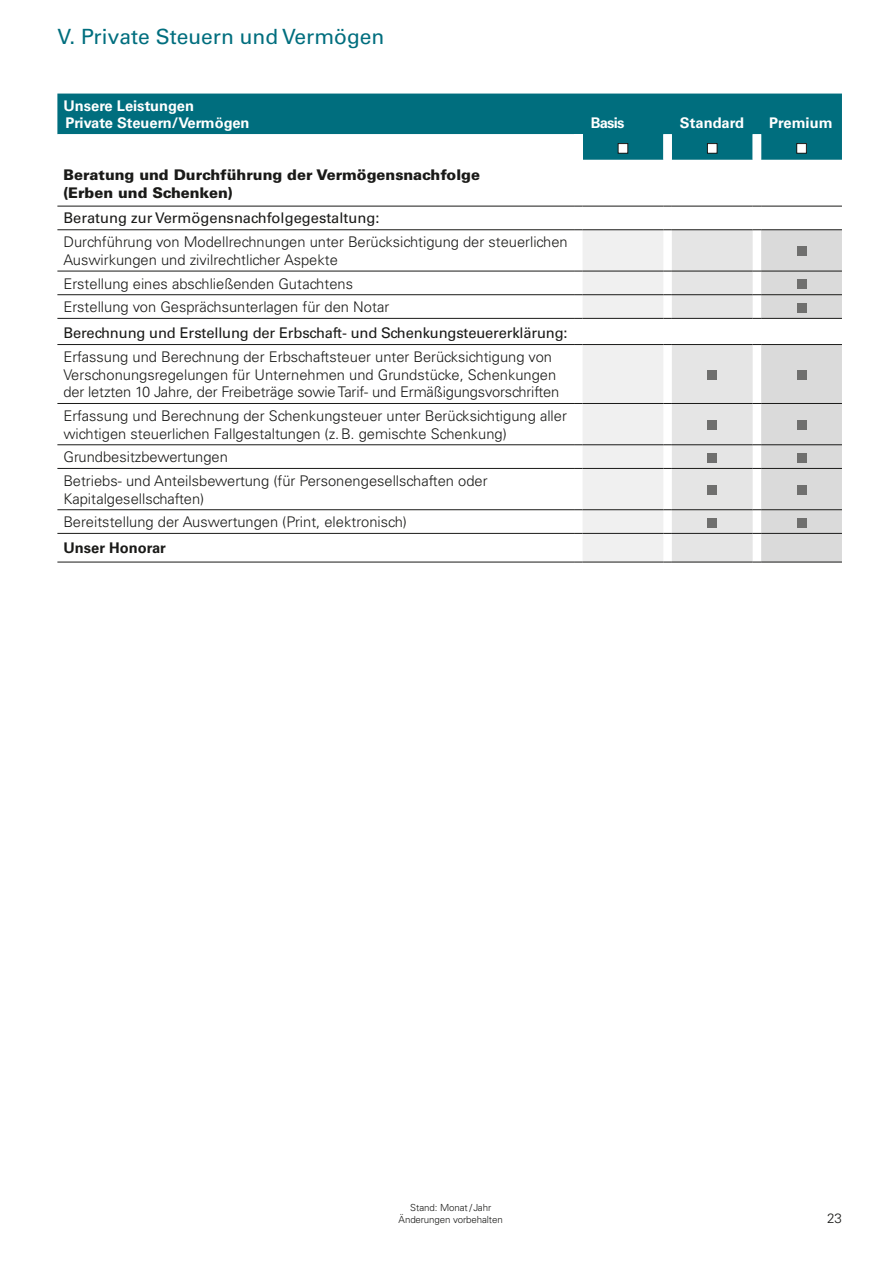
<style>
.page{position:relative;width:893px;height:1263px;background:#fff}
.page>*{position:absolute;margin:0;border:0;box-sizing:border-box;transform-origin:0 0}
.t1{font:21px "Univers";color:#006e7e}
.t2{font:300 14.7px/17.7px "Univers";color:#1a1a18}
.t3{font:14.7px "Univers";letter-spacing:-.01em;color:#1a1a18}
.t4{font:900 14.7px/17.7px "Univers";color:#1a1a18}
.t5{font:700 14.7px/17.7px "Univers";color:#fff}
.t6{font:700 14.7px "Univers";color:#1a1a18}
.t7{font:300 13.5px "Univers";color:#1a1a18}
.t8{font:300 9.75px/11.7px "Univers";letter-spacing:-.01em;color:#1a1a18;text-align:center}
</style>
<div class="page">
<div style="left:57px;top:94px;width:785px;height:66px;background:#006e7e"></div>
<svg style="left:57px;top:134px;width:704px;height:26px"></svg>
<div style="left:574px;top:134px;width:9px;height:26px;background:#fff"></div>
<hr style="left:583px;top:206px;width:80px;height:1px;background:#1a1a18">
<hr style="left:672px;top:206px;width:81px;height:1px;background:#1a1a18">
<hr style="left:761px;top:206px;width:81px;height:1px;background:#1a1a18">
<hr style="left:57px;top:206px;width:517px;height:1px;background:#1a1a18">
<hr style="left:57px;top:229px;width:517px;height:1px;background:#1a1a18">
<hr style="left:57px;top:271px;width:517px;height:1px;background:#1a1a18">
<hr style="left:57px;top:294px;width:517px;height:1px;background:#1a1a18">
<hr style="left:57px;top:318px;width:517px;height:1px;background:#1a1a18">
<hr style="left:57px;top:344px;width:517px;height:1px;background:#1a1a18">
<hr style="left:57px;top:403px;width:517px;height:1px;background:#1a1a18">
<hr style="left:57px;top:444px;width:517px;height:1px;background:#1a1a18">
<hr style="left:57px;top:468px;width:517px;height:1px;background:#1a1a18">
<hr style="left:57px;top:509px;width:517px;height:1px;background:#1a1a18">
<hr style="left:57px;top:533px;width:517px;height:1px;background:#1a1a18">
<hr style="left:57px;top:562px;width:517px;height:1px;background:#1a1a18">
<svg style="left:574px;top:229px;width:268px;height:334px"></svg>
<div style="left:618px;top:144px;width:10px;height:9px;background:#fff"></div>
<div style="left:618px;top:143px;width:10px;height:11px;border:1px solid #1a1a18"></div>
<div style="left:707px;top:144px;width:10px;height:9px;background:#fff"></div>
<div style="left:707px;top:143px;width:11px;height:11px;border:1px solid #1a1a18"></div>
<div style="left:797px;top:144px;width:9px;height:9px;background:#fff"></div>
<div style="left:796px;top:143px;width:11px;height:11px;border:1px solid #1a1a18"></div>
<div style="left:797px;top:247px;width:9px;height:9px;background:#6f6f6e"></div>
<div style="left:797px;top:279px;width:9px;height:10px;background:#6f6f6e"></div>
<div style="left:797px;top:303px;width:9px;height:9px;background:#6f6f6e"></div>
<div style="left:707px;top:370px;width:10px;height:10px;background:#6f6f6e"></div>
<div style="left:797px;top:370px;width:9px;height:10px;background:#6f6f6e"></div>
<div style="left:707px;top:420px;width:10px;height:10px;background:#6f6f6e"></div>
<div style="left:797px;top:420px;width:9px;height:10px;background:#6f6f6e"></div>
<div style="left:707px;top:453px;width:10px;height:9px;background:#6f6f6e"></div>
<div style="left:797px;top:453px;width:9px;height:9px;background:#6f6f6e"></div>
<div style="left:707px;top:485px;width:10px;height:10px;background:#6f6f6e"></div>
<div style="left:797px;top:485px;width:9px;height:10px;background:#6f6f6e"></div>
<div style="left:707px;top:518px;width:10px;height:9px;background:#6f6f6e"></div>
<div style="left:797px;top:518px;width:9px;height:9px;background:#6f6f6e"></div>
<h1 class="t1" style="left:57px;top:24px;width:328px">V. Private Steuern und Vermögen</h1>
<p class="t5" style="left:63px;top:97px;width:188px">Unsere Leistungen<br>Private Steuern/Vermögen</p>
<p class="t4" style="left:63px;top:166px;width:418px">Beratung und Durchführung der Vermögensnachfolge (Erben und Schenken)</p>
<p class="t3" style="left:63px;top:209px;width:318px">Beratung zur Vermögensnachfolgegestaltung:</p>
<p class="t2" style="left:63px;top:233px;width:506px">Durchführung von Modellrechnungen unter Berücksichtigung der steuerlichen<br>Auswirkungen und zivilrechtlicher Aspekte</p>
<p class="t2" style="left:63px;top:272px;width:328px;line-height:23.7px">Erstellung eines abschließenden Gutachtens<br>Erstellung von Gesprächsunterlagen für den Notar</p>
<p class="t3" style="left:63px;top:324px;width:506px">Berechnung und Erstellung der Erbschaft- und Schenkungsteuererklärung:</p>
<p class="t2" style="left:63px;top:348px;width:497px">Erfassung und Berechnung der Erbschaftsteuer unter Berücksichtigung von<br>Verschonungsregelungen für Unternehmen und Grundstücke, Schenkungen der letzten 10 Jahre, der Freibeträge sowie Tarif- und Ermäßigungsvorschriften</p>
<p class="t2" style="left:63px;top:407px;width:505px">Erfassung und Berechnung der Schenkungsteuer unter Berücksichtigung aller wichtigen steuerlichen Fallgestaltungen (z.B. gemischte Schenkung)</p>
<p class="t2" style="left:63px;top:445px;width:426px;line-height:23.7px">Grundbesitzbewertungen<br>Betriebs- und Anteilsbewertung (für Personengesellschaften oder</p>
<p class="t2" style="left:63px;top:487px;width:345px;line-height:23.7px">Kapitalgesellschaften)<br>Bereitstellung der Auswertungen (Print, elektronisch)</p>
<p class="t6" style="left:63px;top:539px;width:104px">Unser Honorar</p>
<p class="t5" style="left:591px;top:114px;width:35px">Basis</p>
<p class="t5" style="left:680px;top:114px;width:66px">Standard</p>
<p class="t5" style="left:769px;top:114px;width:65px">Premium</p>
<p class="t8" style="left:399px;top:1202px;width:106px">Stand: Monat /Jahr<br>Änderungen vorbehalten</p>
<p class="t7" style="left:827px;top:1210px;width:16px">23</p>
</div>
